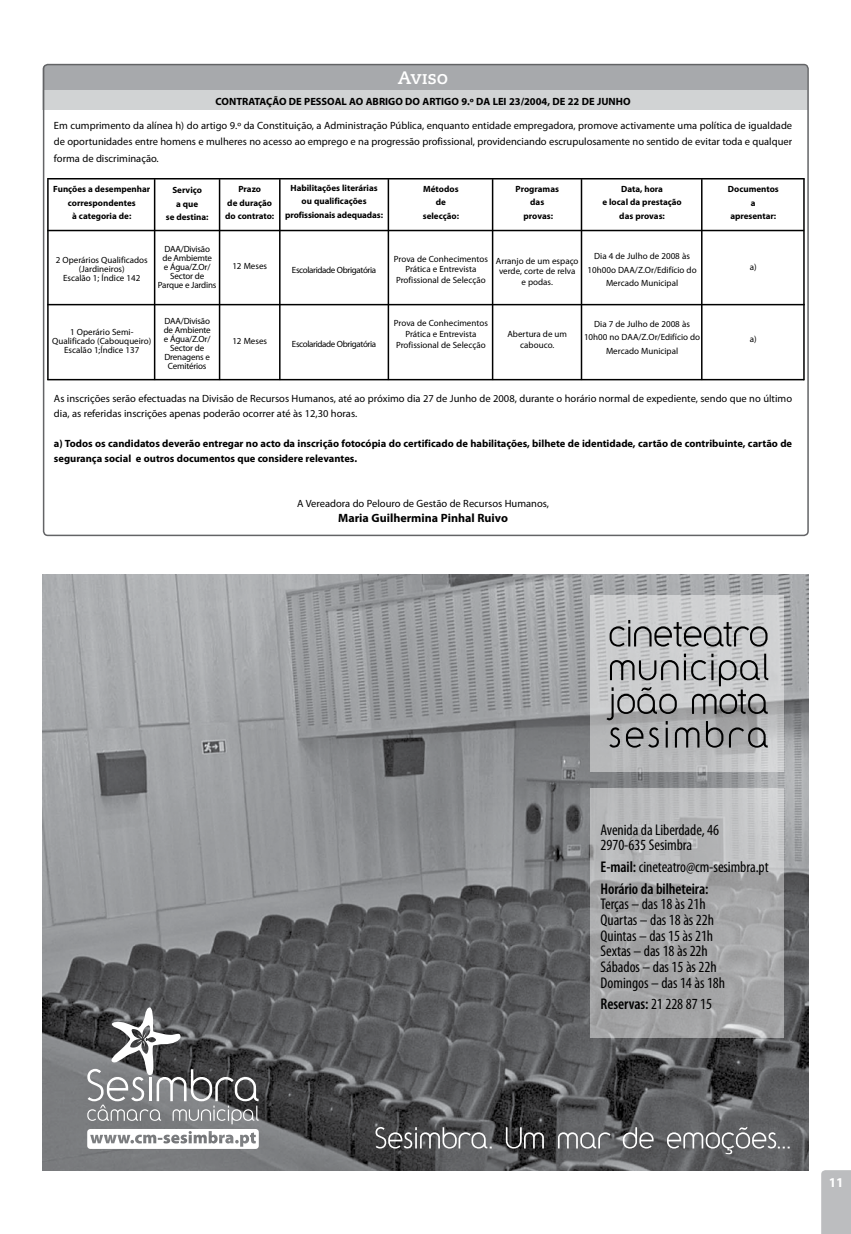
<style>
.page{position:relative;width:851px;height:1234px;background:#fff}
.page>*{position:absolute;margin:0;border:0;box-sizing:border-box;transform-origin:0 0}
.t1{font:18px "Caecilia Bold SC";color:#fff}
.t2{font:condensed 15.6px/15.6px "Myriad Pro";letter-spacing:-.005em;color:#000}
.t3{font:600 condensed 15.6px/21.6px "Myriad Pro";letter-spacing:-.005em;color:#000}
.t4{font:700 13.5px "Myriad Pro";color:#fff}
.t5{font:700 12px "Myriad Pro";color:#000}
.t6{font:10.5px/16.5px "Myriad Pro";color:#000;text-align:justify}
.t7{font:700 10.5px/15px "Myriad Pro";color:#000}
.t8{font:9px/9px "Myriad Pro";color:#000;text-align:center}
.t9{font:700 9px/13.5px "Myriad Pro";color:#000;text-align:center}
.t10{font:9px/9px "Myriad Pro";letter-spacing:-.02em;color:#000;text-align:center}
.t11{font:9px "Myriad Pro";letter-spacing:-.04em;color:#000}
.s1{font-weight:400}
</style>
<div class="page">
<div style="left:821px;top:1170px;width:29px;height:63px;background:#bcbdbf"></div>
<div style="left:43px;top:65px;width:764px;height:45px;background:#a7a9ac;border-radius:4px"></div>
<div style="left:43px;top:90px;width:764px;height:20px;background:#d1d3d4"></div>
<div style="left:43px;top:64px;width:765px;height:472px;border:2px solid #636466;border-radius:4px"></div>
<hr style="left:47px;top:178px;width:757px;height:1px;background:#000">
<hr style="left:47px;top:230px;width:757px;height:1px;background:#000">
<hr style="left:154px;top:179px;width:1px;height:201px;background:#000">
<hr style="left:279px;top:179px;width:1px;height:201px;background:#000">
<hr style="left:387px;top:179px;width:2px;height:201px;background:#000">
<hr style="left:492px;top:179px;width:1px;height:201px;background:#000">
<hr style="left:580px;top:179px;width:2px;height:201px;background:#000">
<hr style="left:701px;top:179px;width:1px;height:201px;background:#000">
<hr style="left:219px;top:179px;width:1px;height:201px;background:#000">
<hr style="left:47px;top:179px;width:2px;height:201px;background:#000">
<hr style="left:803px;top:179px;width:1px;height:201px;background:#000">
<hr style="left:47px;top:379px;width:757px;height:1px;background:#000">
<img style="left:43px;top:574px;width:765px;height:595px">
<svg style="left:590px;top:595px;width:194px;height:176px;background:#c4c5c6"></svg>
<svg style="left:590px;top:788px;width:194px;height:249px;background:#adaeaf"></svg>
<svg style="left:609px;top:620px;width:158px;height:26px;background:#9e9fa0"></svg>
<svg style="left:606px;top:653px;width:162px;height:94px;background:#9b9c9d"></svg>
<svg style="left:87px;top:1007px;width:172px;height:141px"></svg>
<svg style="left:375px;top:1126px;width:414px;height:27px;background:#6b6b6d"></svg>
<hr style="left:47px;top:304px;width:757px;height:1px;background:#000">
<h1 class="t1" style="left:398px;top:67px;width:52px">Aviso</h1>
<p class="t7" style="left:216px;top:93px;width:416px">CONTRATAÇÃO DE PESSOAL AO ABRIGO DO ARTIGO 9.º DA LEI 23/2004, DE 22 DE JUNHO</p>
<p class="t6" style="left:54px;top:117px;width:739px">Em cumprimento da alínea h) do artigo 9.º da Constituição, a Administração Pública, enquanto entidade empregadora, promove activamente uma política de igualdade de oportunidades entre homens e mulheres no acesso ao emprego e na progressão profissional, providenciando escrupulosamente no sentido de evitar toda e qualquer forma de discriminação.</p>
<p class="t9" style="left:53px;top:182px;width:98px">Funções a desempenhar correspondentes<br>à categoria de:</p>
<p class="t8" style="left:56px;top:255px;width:93px">2 Operários Qualificados (Jardineiros)<br>Escalão 1; Índice 142</p>
<p class="t9" style="left:166px;top:183px;width:44px">Serviço<br>a que<br>se destina:</p>
<p class="t10" style="left:158px;top:244px;width:60px">DAA/Divisão<br>de Ambiemte<br>e Água/Z.Or/<br>Sector de<br>Parque e Jardins</p>
<p class="t10" style="left:164px;top:316px;width:48px">DAA/Divisão de Ambiente e Água/Z.Or/<br>Sector de<br>Drenagens e<br>Cemitérios</p>
<p class="t8" style="left:52px;top:327px;width:100px">1 Operário Semi-<br>Qualificado (Cabouqueiro)<br>Escalão 1;Índice 137</p>
<p class="t9" style="left:225px;top:182px;width:51px">Prazo<br>de duração do contrato:</p>
<p class="t8" style="left:232px;top:261px;width:36px">12 Meses</p>
<p class="t8" style="left:232px;top:336px;width:36px">12 Meses</p>
<p class="t9" style="left:285px;top:181px;width:99px">Habilitações literárias ou qualificações profissionais adequadas:</p>
<p class="t11" style="left:292px;top:265px;width:86px">Escolaridade Obrigatória</p>
<p class="t11" style="left:292px;top:338px;width:86px">Escolaridade Obrigatória</p>
<p class="t9" style="left:423px;top:182px;width:38px">Métodos de selecção:</p>
<p class="t8" style="left:394px;top:253px;width:95px;line-height:10.8px">Prova de Conhecimentos<br>Prática e Entrevista<br>Profissional de Selecção</p>
<p class="t8" style="left:394px;top:318px;width:95px;line-height:10.8px">Prova de Conhecimentos<br>Prática e Entrevista<br>Profissional de Selecção</p>
<p class="t9" style="left:602px;top:182px;width:81px">Data, hora<br>e local da prestação das provas:</p>
<p class="t8" style="left:587px;top:249px;width:111px;line-height:13.5px">Dia 4 de Julho de 2008 às<br>10h00o DAA/Z.Or/Edifício do<br>Mercado Municipal</p>
<p class="t8" style="left:584px;top:317px;width:118px;line-height:13.5px">Dia 7 de Julho de 2008 às<br>10h00 no DAA/Z.Or/Edifício do<br>Mercado Municipal</p>
<p class="t9" style="left:515px;top:182px;width:45px">Programas das provas:</p>
<p class="t8" style="left:496px;top:255px;width:84px;line-height:10.5px">Arranjo de um espaço verde, corte de relva e podas.</p>
<p class="t8" style="left:507px;top:329px;width:61px;line-height:10.5px">Abertura de um cabouco.</p>
<p class="t9" style="left:727px;top:182px;width:52px">Documentos a apresentar:</p>
<p class="t8" style="left:749px;top:263px;width:8px">a)</p>
<p class="t8" style="left:749px;top:335px;width:8px">a)</p>
<p class="t6" style="left:54px;top:390px;width:739px;line-height:15px">As inscrições serão efectuadas na Divisão de Recursos Humanos, até ao próximo dia 27 de Junho de 2008, durante o horário normal de expediente, sendo que no último dia, as referidas inscrições apenas poderão ocorrer até às 12,30 horas.</p>
<p class="t7" style="left:54px;top:435px;width:739px">a) Todos os candidatos deverão entregar no acto da inscrição fotocópia do certificado de habilitações, bilhete de identidade, cartão de contribuinte, cartão de segurança social e outros documentos que considere relevantes.</p>
<p class="t6" style="left:297px;top:495px;width:253px">A Vereadora do Pelouro de Gestão de Recursos Humanos,</p>
<p class="t5" style="left:338px;top:510px;width:171px">Maria Guilhermina Pinhal Ruivo</p>
<h2 class="t2" style="left:600px;top:821px;width:120px">Avenida da Liberdade, 46<br>2970-635 Sesimbra</h2>
<h2 class="t3" style="left:600px;top:855px;width:169px">E-mail: <span class="s1">cineteatro@cm-sesimbra.pt<br></span>Horário da bilheteira:</h2>
<h2 class="t2" style="left:600px;top:896px;width:126px">Terças – das 18 às 21h<br>Quartas – das 18 às 22h<br>Quintas – das 15 às 21h<br>Sextas – das 18 às 22h<br>Sábados – das 15 às 22h<br>Domingos – das 14 às 18h</h2>
<h2 class="t3" style="left:600px;top:992px;width:113px">Reservas: <span class="s1">21 228 87 15</span></h2>
<p class="t4" style="left:828px;top:1173px;width:16px">11</p>
</div>
